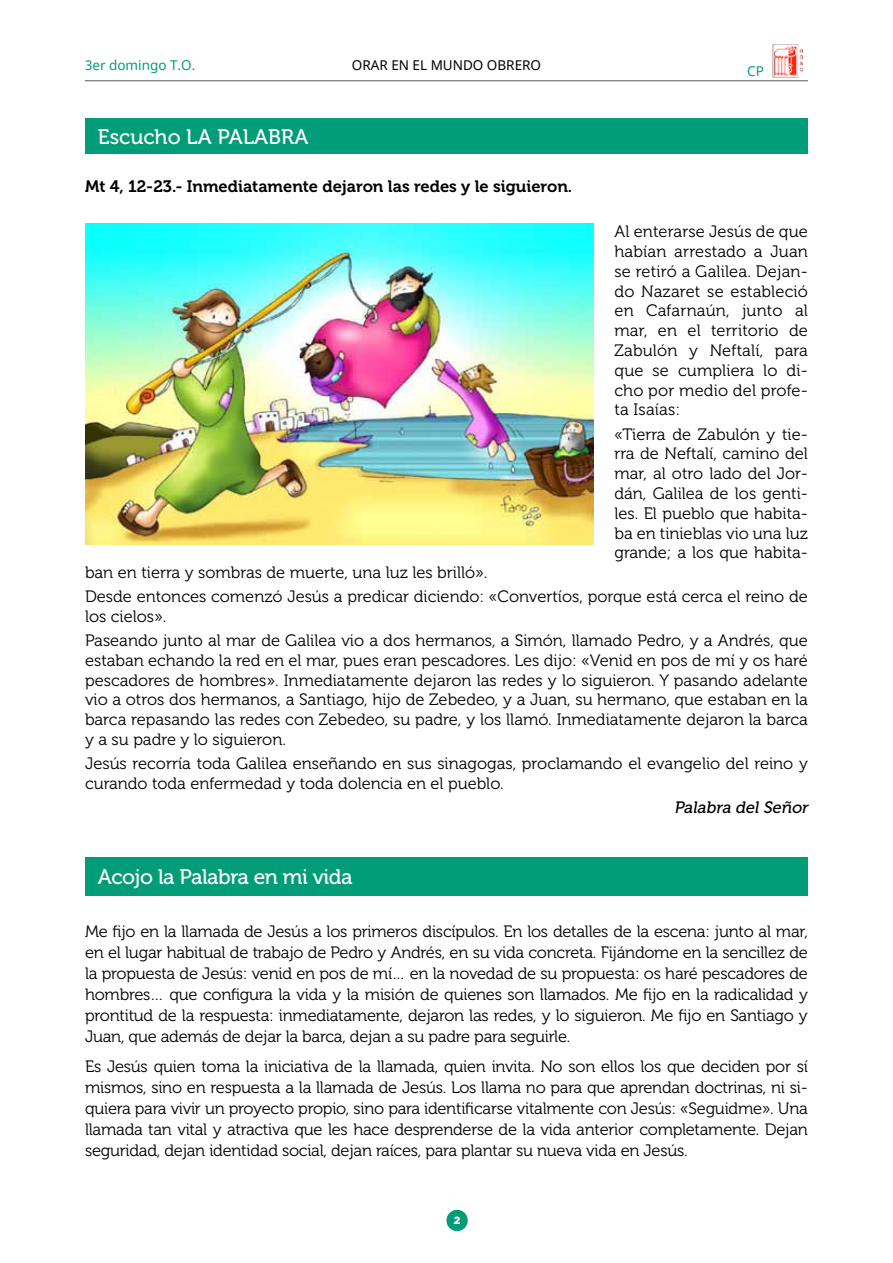
<style>
.page{position:relative;width:893px;height:1263px;background:#fff}
.page>*{position:absolute;margin:0;border:0;box-sizing:border-box;transform-origin:0 0}
.t1{font:21px "Museo 500";letter-spacing:-.02em;color:#fff}
.t2{font:21px "Museo 500";color:#fff}
.t3{font:16.5px/19.8px "Museo 300";color:#000;text-align:justify}
.t4{font:16.5px "Museo 700";color:#000}
.t5{font:italic 16.5px "Museo 500";color:#000}
.t6{font:13.5px "Noto Sans";color:#000}
.t7{font:13.5px "Noto Sans";color:#009d78}
.t8{font:900 10.5px "Gotham HTF";color:#fff}
</style>
<div class="page">
<div style="left:446px;top:1210px;width:22px;height:21px;background:#009d78;border-radius:50%"></div>
<hr style="left:85px;top:80px;width:723px;height:1px;background:#58585a">
<img style="left:772px;top:44px;width:31px;height:37px">
<div style="left:85px;top:119px;width:723px;height:35px;background:#009d78"></div>
<div style="left:85px;top:857px;width:723px;height:38px;background:#009d78"></div>
<img style="left:85px;top:224px;width:508px;height:320px">
<p class="t7" style="left:85px;top:56px;width:112px">3er domingo T.O.</p>
<p class="t6" style="left:352px;top:56px;width:191px">ORAR EN EL MUNDO OBRERO</p>
<p class="t2" style="left:98px;top:125px;width:212px">Escucho LA PALABRA</p>
<p class="t4" style="left:85px;top:177px;width:489px">Mt 4, 12-23.- Inmediatamente dejaron las redes y le siguieron.</p>
<p class="t7" style="left:747px;top:62px;width:18px">CP</p>
<p class="t3" style="left:614px;top:222px;width:195px">Al enterarse Jesús de que habían arrestado a Juan se retiró a Galilea. Dejan&shy;do Nazaret se estableció en Cafarnaún, junto al mar, en el territorio de Zabulón y Neftalí, para que se cumpliera lo di&shy;cho por medio del profe&shy;ta Isaías:</p>
<p class="t3" style="left:614px;top:424px;width:195px">«Tierra de Zabulón y tie&shy;rra de Neftalí, camino del mar, al otro lado del Jor&shy;dán, Galilea de los genti&shy;les. El pueblo que habita&shy;ba en tinieblas vio una luz grande; a los que habita-</p>
<p class="t3" style="left:85px;top:561px;width:724px;line-height:24px">ban en tierra y sombras de muerte, una luz les brilló».<br>Desde entonces comenzó Jesús a predicar diciendo: «Convertíos, porque está cerca el reino de</p>
<p class="t3" style="left:85px;top:605px;width:724px;line-height:24px">los cielos».<br>Paseando junto al mar de Galilea vio a dos hermanos, a Simón, llamado Pedro, y a Andrés, que</p>
<p class="t3" style="left:85px;top:651px;width:724px">estaban echando la red en el mar, pues eran pescadores. Les dijo: «Venid en pos de mí y os haré pescadores de hombres». Inmediatamente dejaron las redes y lo siguieron. Y pasando adelante vio a otros dos hermanos, a Santiago, hijo de Zebedeo, y a Juan, su hermano, que estaban en la barca repasando las redes con Zebedeo, su padre, y los llamó. Inmediatamente dejaron la barca y a su padre y lo siguieron.</p>
<p class="t3" style="left:85px;top:754px;width:724px">Jesús recorría toda Galilea enseñando en sus sinagogas, proclamando el evangelio del reino y curando toda enfermedad y toda dolencia en el pueblo.</p>
<p class="t5" style="left:674px;top:798px;width:139px">Palabra del Señor</p>
<p class="t1" style="left:98px;top:865px;width:256px">Acojo la Palabra en mi vida</p>
<p class="t3" style="left:85px;top:921px;width:724px;line-height:21px">Me fijo en la llamada de Jesús a los primeros discípulos. En los detalles de la escena: junto al mar, en el lugar habitual de trabajo de Pedro y Andrés, en su vida concreta. Fijándome en la sencillez de la propuesta de Jesús: venid en pos de mí… en la novedad de su propuesta: os haré pescadores de hombres… que configura la vida y la misión de quienes son llamados. Me fijo en la radicalidad y prontitud de la respuesta: inmediatamente, dejaron las redes, y lo siguieron. Me fijo en Santiago y Juan, que además de dejar la barca, dejan a su padre para seguirle.</p>
<p class="t3" style="left:85px;top:1056px;width:724px;line-height:21px">Es Jesús quien toma la iniciativa de la llamada, quien invita. No son ellos los que deciden por sí mismos, sino en respuesta a la llamada de Jesús. Los llama no para que aprendan doctrinas, ni si&shy;quiera para vivir un proyecto propio, sino para identificarse vitalmente con Jesús: «Seguidme». Una llamada tan vital y atractiva que les hace desprenderse de la vida anterior completamente. Dejan seguridad, dejan identidad social, dejan raíces, para plantar su nueva vida en Jesús.</p>
<p class="t8" style="left:454px;top:1214px;width:8px">2</p>
</div>
